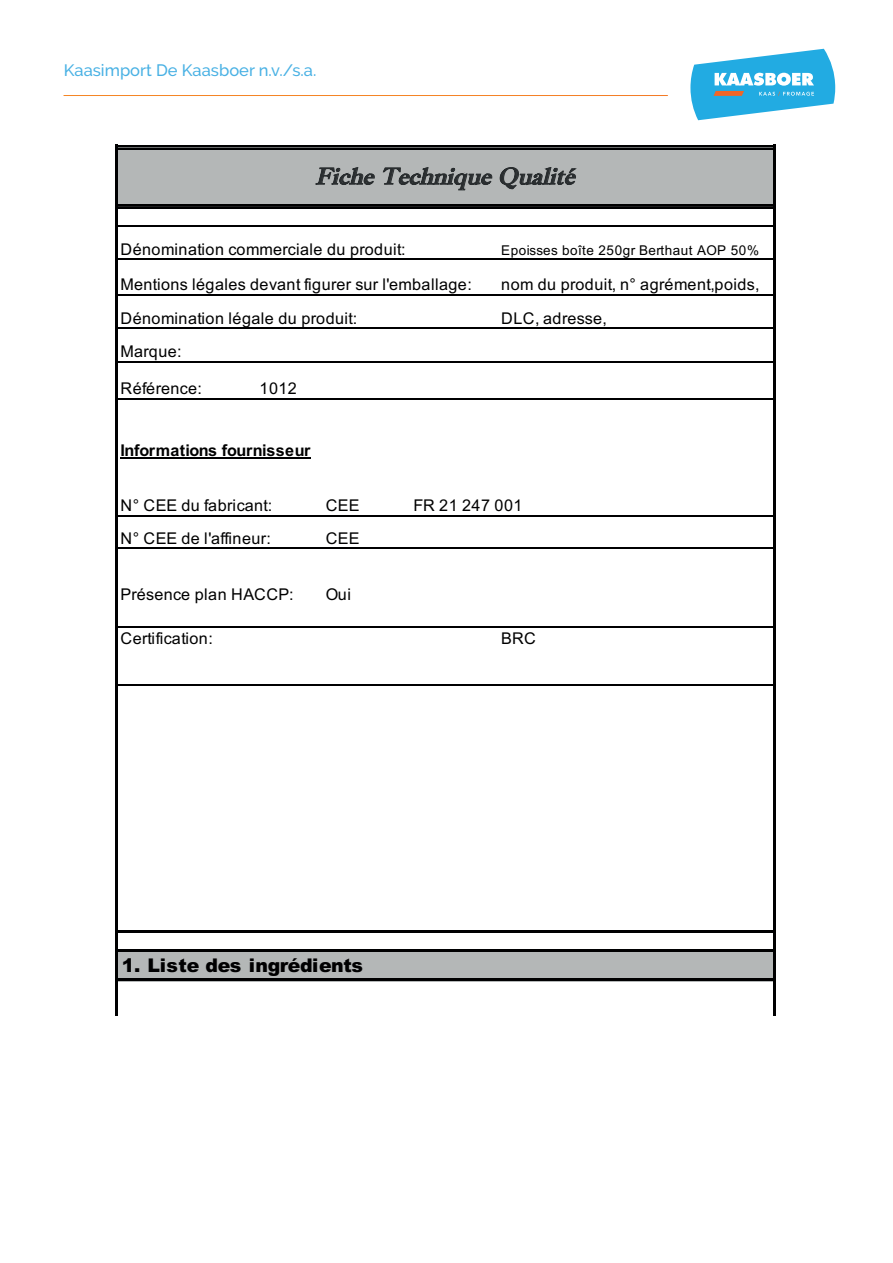
<style>
.page{position:relative;width:893px;height:1263px;background:#fff}
.page>*{position:absolute;margin:0;border:0;box-sizing:border-box;transform-origin:0 0}
.t1{font:italic 23.7px "Imprint MT Shadow";color:#292d2f}
.t2{font:900 18.9px "Arial";letter-spacing:-.025em;color:#000001}
.t3{font:500 16.5px "Raleway";color:#49b1e4}
.t4{font:16.2px "Arial";letter-spacing:.025em;color:#000001}
.t5{font:700 16.2px "Arial";letter-spacing:-.03em;color:#000001}
.t6{font:13.5px "Arial";letter-spacing:.045em;color:#000001}
</style>
<div class="page">
<div style="left:118px;top:147px;width:657px;height:60px;background:#b4b7b7"></div>
<div style="left:118px;top:950px;width:657px;height:31px;background:#b4b7b7"></div>
<hr style="left:121px;top:457px;width:190px;height:2px;background:#000001">
<svg style="left:315px;top:167px;width:262px;height:24px"></svg>
<hr style="left:115px;top:145px;width:3px;height:871px;background:#000001">
<hr style="left:773px;top:145px;width:2px;height:871px;background:#000001">
<hr style="left:118px;top:145px;width:655px;height:2px;background:#000001">
<hr style="left:118px;top:148px;width:655px;height:1px;background:#000001">
<hr style="left:118px;top:207px;width:655px;height:2px;background:#000001">
<hr style="left:118px;top:225px;width:655px;height:1px;background:#000001">
<hr style="left:118px;top:259px;width:655px;height:1px;background:#000001">
<hr style="left:118px;top:294px;width:655px;height:1px;background:#000001">
<hr style="left:118px;top:328px;width:655px;height:1px;background:#000001">
<hr style="left:118px;top:361px;width:655px;height:2px;background:#000001">
<hr style="left:118px;top:398px;width:655px;height:1px;background:#000001">
<hr style="left:118px;top:515px;width:655px;height:2px;background:#000001">
<hr style="left:118px;top:548px;width:655px;height:1px;background:#000001">
<hr style="left:118px;top:626px;width:655px;height:1px;background:#000001">
<hr style="left:118px;top:684px;width:655px;height:1px;background:#000001">
<hr style="left:118px;top:930px;width:657px;height:2px;background:#000001">
<hr style="left:118px;top:949px;width:657px;height:2px;background:#000001">
<hr style="left:118px;top:978px;width:657px;height:3px;background:#000001">
<div style="left:117px;top:146px;width:658px;height:61px;border:1px solid #000001"></div>
<svg style="left:690px;top:49px;width:145px;height:71px"></svg>
<p class="t3" style="left:64px;top:60px;width:254px">Kaasimport De Kaasboer n.v./s.a.</p>
<h1 class="t1" style="left:315px;top:162px;width:268px">Fiche Technique Qualité</h1>
<p class="t4" style="left:121px;top:238px;width:287px">Dénomination commerciale du produit:</p>
<p class="t6" style="left:501px;top:241px;width:259px">Epoisses boîte 250gr Berthaut AOP 50%</p>
<p class="t4" style="left:121px;top:273px;width:353px">Mentions légales devant figurer sur l'emballage:</p>
<p class="t4" style="left:501px;top:273px;width:260px">nom du produit, n° agrément,poids,</p>
<p class="t4" style="left:121px;top:307px;width:238px">Dénomination légale du produit:</p>
<p class="t4" style="left:501px;top:307px;width:107px">DLC, adresse,</p>
<p class="t4" style="left:121px;top:340px;width:63px">Marque:</p>
<p class="t4" style="left:121px;top:377px;width:83px">Référence:</p>
<p class="t4" style="left:260px;top:377px;width:39px">1012</p>
<p class="t5" style="left:121px;top:439px;width:191px">Informations fournisseur</p>
<p class="t4" style="left:121px;top:494px;width:153px">N° CEE du fabricant:</p>
<p class="t4" style="left:326px;top:494px;width:35px">CEE</p>
<p class="t4" style="left:414px;top:494px;width:110px">FR 21 247 001</p>
<p class="t4" style="left:121px;top:527px;width:152px">N° CEE de l'affineur:</p>
<p class="t4" style="left:326px;top:527px;width:35px">CEE</p>
<p class="t4" style="left:121px;top:583px;width:175px">Présence plan HACCP:</p>
<p class="t4" style="left:326px;top:583px;width:27px">Oui</p>
<p class="t4" style="left:121px;top:627px;width:94px">Certification:</p>
<p class="t4" style="left:501px;top:627px;width:36px">BRC</p>
<p class="t2" style="left:122px;top:951px;width:243px">1. Liste des ingrédients</p>
</div>
